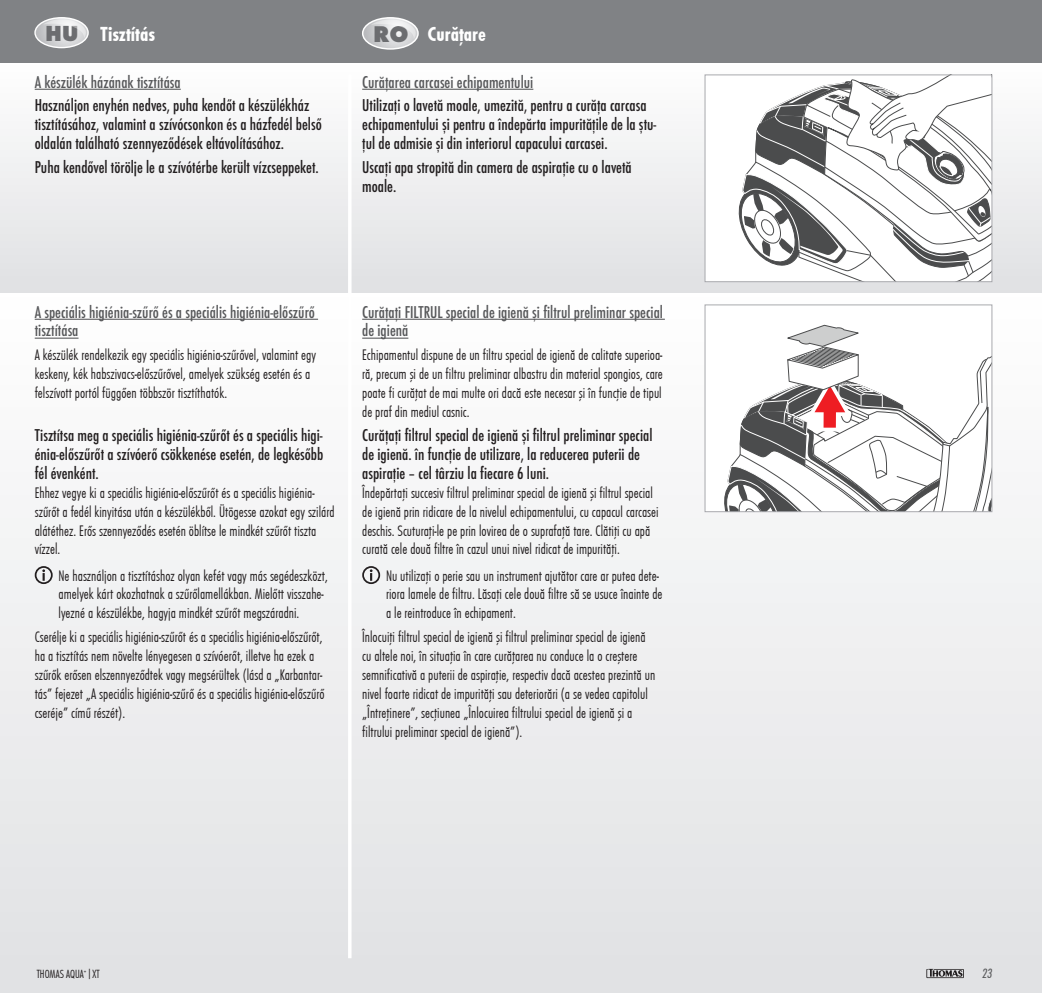
<style>
.page{position:relative;width:1042px;height:993px;background:#fff}
.page>*{position:absolute;margin:0;border:0;box-sizing:border-box;transform-origin:0 0}
.t1{font:700 21px "Futura Con";color:#fff}
.t2{font:300 15.75px/18.9px "Futura Con";color:#231f20}
.t3{font:500 condensed 15.75px/18.9px "Futura";color:#231f20}
.t4{font:500 condensed 15.75px/18.9px "Futura";color:#57585a}
.t5{font:14px "Futura Con Boo Obl";color:#57585a}
.t6{font:300 12.25px "Futura Con";color:#231f20}
.s1{font-family:"Function";font-weight:800;font-size:22.57px;color:#6c6d70}
.s2{font-family:"Function";font-weight:800;font-size:23.62px;color:#6c6d70}
</style>
<div class="page">
<div style="left:0;top:0;width:1042px;height:63px;background:#808285"></div>
<div style="left:0;top:63px;width:1042px;height:230px;background:linear-gradient(to bottom,#fefefe,#e0e1e3)"></div>
<div style="left:0;top:293px;width:1042px;height:699px;background:linear-gradient(to bottom,#fefefe,#e0e1e3)"></div>
<hr style="left:0;top:293px;width:1px;height:253px;background:#f9f9f9">
<hr style="left:35px;top:89px;width:146px;height:1px;background:#57585a">
<hr style="left:35px;top:318px;width:283px;height:2px;background:#57585a">
<hr style="left:35px;top:337px;width:44px;height:1px;background:#57585a">
<div style="left:35px;top:566px;width:18px;height:18px;border:2px solid #231f20;border-radius:50%"></div>
<svg style="left:42px;top:569px;width:3px;height:11px"></svg>
<hr style="left:362px;top:89px;width:171px;height:1px;background:#57585a">
<hr style="left:362px;top:318px;width:303px;height:2px;background:#57585a">
<hr style="left:362px;top:337px;width:46px;height:1px;background:#57585a">
<div style="left:362px;top:566px;width:18px;height:18px;border:2px solid #231f20;border-radius:50%"></div>
<svg style="left:370px;top:569px;width:2px;height:11px"></svg>
<div style="left:34px;top:17px;width:55px;height:31px;border:1px solid #fff;border-radius:50%"></div>
<svg style="left:35px;top:18px;width:53px;height:30px"></svg>
<div style="left:362px;top:17px;width:57px;height:33px;border:1px solid #fff;border-radius:50%"></div>
<svg style="left:363px;top:18px;width:55px;height:31px;background:#d0d0d2"></svg>
<div style="left:705px;top:305px;width:287px;height:206px;background:#fff"></div>
<svg style="left:724px;top:325px;width:266px;height:185px"></svg>
<div style="left:704px;top:304px;width:288px;height:208px;border:1px solid #a8a9ad"></div>
<div style="left:705px;top:75px;width:287px;height:206px;background:#fff"></div>
<svg style="left:738px;top:76px;width:252px;height:204px"></svg>
<div style="left:704px;top:74px;width:288px;height:208px;border:1px solid #a8a9ad"></div>
<hr style="left:348px;top:74px;width:3px;height:883px;background:#fff">
<svg style="left:926px;top:968px;width:38px;height:9px"></svg>
<h1 class="t1" style="left:45px;top:19px;width:112px"><span class="s1">HU</span> Tisztítás</h1>
<h1 class="t1" style="left:373px;top:19px;width:114px"><span class="s2">RO</span> Curățare</h1>
<p class="t4" style="left:35px;top:72px;width:148px">A készülék házának tisztítása</p>
<p class="t3" style="left:35px;top:96px;width:288px">Használjon enyhén nedves, puha kendőt a készülékház tisztításához, valamint a szívócsonkon és a házfedél belső oldalán található szennyeződések eltávolításához.</p>
<p class="t3" style="left:35px;top:158px;width:285px">Puha kendővel törölje le a szívótérbe került vízcseppeket.</p>
<p class="t4" style="left:362px;top:72px;width:173px">Curățarea carcasei echipamentului</p>
<p class="t3" style="left:362px;top:96px;width:296px">Utilizați o lavetă moale, umezită, pentru a curăța carcasa echipamentului și pentru a îndepărta impuritățile de la ștu&shy;țul de admisie și din interiorul capacului carcasei.</p>
<p class="t3" style="left:362px;top:158px;width:271px">Uscați apa stropită din camera de aspirație cu o lavetă moale.</p>
<p class="t4" style="left:35px;top:302px;width:282px">A speciális higiénia-szűrő és a speciális higiénia-előszűrő tisztítása</p>
<p class="t2" style="left:35px;top:345px;width:283px">A készülék rendelkezik egy speciális higiénia-szűrővel, valamint egy keskeny, kék habszivacs-előszűrővel, amelyek szükség esetén és a felszívott portól függően többször tisztíthatók.</p>
<p class="t3" style="left:35px;top:425px;width:290px;text-align:justify">Tisztítsa meg a speciális higiénia-szűrőt és a speciális higi&shy;énia-előszűrőt a szívóerő csökkenése esetén, de legkésőbb fél évenként.</p>
<p class="t2" style="left:35px;top:482px;width:301px">Ehhez vegye ki a speciális higiénia-előszűrőt és a speciális higiénia&shy;szűrőt a fedél kinyitása után a készülékből. Ütögesse azokat egy szilárd alátéthez. Erős szennyeződés esetén öblítse le mindkét szűrőt tiszta vízzel.</p>
<p class="t2" style="left:59px;top:565px;width:271px">Ne használjon a tisztításhoz olyan kefét vagy más segédeszközt, amelyek kárt okozhatnak a szűrőlamellákban. Mielőtt visszahe&shy;lyezné a készülékbe, hagyja mindkét szűrőt megszáradni.</p>
<p class="t2" style="left:35px;top:626px;width:291px">Cserélje ki a speciális higiénia-szűrőt és a speciális higiénia-előszűrőt, ha a tisztítás nem növelte lényegesen a szívóerőt, illetve ha ezek a szűrők erősen elszennyeződtek vagy megsérültek (lásd a „Karbantar&shy;tás” fejezet „A speciális higiénia-szűrő és a speciális higiénia-előszűrő cseréje” című részét).</p>
<p class="t4" style="left:362px;top:302px;width:302px">Curățați FILTRUL special de igienă și filtrul preliminar special de igienă</p>
<p class="t2" style="left:362px;top:345px;width:302px;text-align:justify">Echipamentul dispune de un filtru special de igienă de calitate superioa&shy;ră, precum și de un filtru preliminar albastru din material spongios, care poate fi curățat de mai multe ori dacă este necesar și în funcție de tipul de praf din mediul casnic.</p>
<p class="t3" style="left:362px;top:425px;width:292px">Curățați filtrul special de igienă și filtrul preliminar special de igienă. în funcție de utilizare, la reducerea puterii de aspirație – cel târziu la fiecare 6 luni.</p>
<p class="t2" style="left:362px;top:482px;width:298px">Îndepărtați succesiv filtrul preliminar special de igienă și filtrul special de igienă prin ridicare de la nivelul echipamentului, cu capacul carcasei deschis. Scuturați-le pe prin lovirea de o suprafață tare. Clătiți cu apă curată cele două filtre în cazul unui nivel ridicat de impurități.</p>
<p class="t2" style="left:386px;top:565px;width:278px">Nu utilizați o perie sau un instrument ajutător care ar putea dete&shy;riora lamele de filtru. Lăsați cele două filtre să se usuce înainte de a le reintroduce în echipament.</p>
<p class="t2" style="left:362px;top:626px;width:295px">Înlocuiți filtrul special de igienă și filtrul preliminar special de igienă cu altele noi, în situația în care curățarea nu conduce la o creștere semnificativă a puterii de aspirație, respectiv dacă acestea prezintă un nivel foarte ridicat de impurități sau deteriorări (a se vedea capitolul „Întreținere”, secțiunea „Înlocuirea filtrului special de igienă și a filtrului preliminar special de igienă”).</p>
<p class="t6" style="left:37px;top:965px;width:65px">THOMAS AQUA<sup>+</sup>|XT</p>
<p class="t5" style="left:982px;top:963px;width:12px">23</p>
</div>
